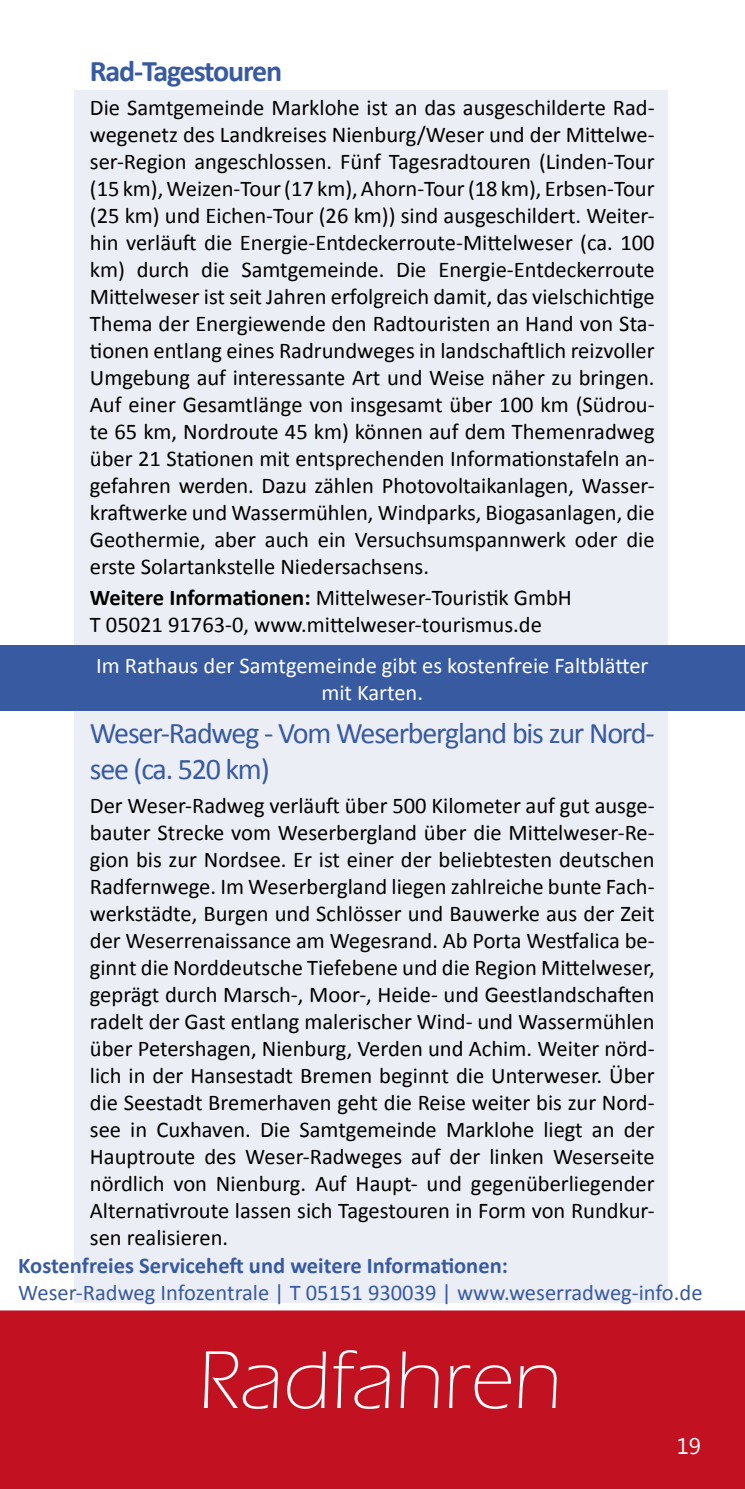
<style>
.page{position:relative;width:745px;height:1489px;background:#fff}
.page>*{position:absolute;margin:0;border:0;box-sizing:border-box;transform-origin:0 0}
.t1{font:300 85px "Eras ITC";color:#fff}
.t2{font:30px/36px "Calibri";letter-spacing:-.04em;color:#385aa1}
.t3{font:700 30px "Calibri";letter-spacing:-.04em;color:#385aa1}
.t4{font:22.5px/27px "Calibri";color:#000;text-align:justify}
.t5{font:22.5px/27px "Calibri";color:#fff;text-align:center}
.t6{font:22.5px "Calibri";color:#385aa1}
.t7{font:700 22.5px "Calibri";color:#385aa1}
.t8{font:22.5px "Segoe UI";color:#fff}
.s1{font-weight:700}
</style>
<div class="page">
<div style="left:0;top:1310px;width:744px;height:178px;background:#c21221"></div>
<div style="left:74px;top:90px;width:593px;height:1212px;background:#ebeef5"></div>
<div style="left:0;top:645px;width:744px;height:65px;background:#385aa1"></div>
<h2 class="t3" style="left:90px;top:52px;width:194px">Rad-Tagestouren</h2>
<p class="t4" style="left:90px;top:94px;width:566px">Die Samtgemeinde Marklohe ist an das ausgeschilderte Rad&shy;wegenetz des Landkreises Nienburg/Weser und der Mittelwe&shy;ser-Region angeschlossen. Fünf Tagesradtouren (Linden-Tour (15 km), Weizen-Tour (17 km), Ahorn-Tour (18 km), Erbsen-Tour (25 km) und Eichen-Tour (26 km)) sind ausgeschildert. Weiter&shy;hin verläuft die Energie-Entdeckerroute-Mittelweser (ca. 100 km) durch die Samtgemeinde. Die Energie-Entdeckerroute Mittelweser ist seit Jahren erfolgreich damit, das vielschichtige Thema der Energiewende den Radtouristen an Hand von Sta&shy;tionen entlang eines Radrundweges in landschaftlich reizvoller Umgebung auf interessante Art und Weise näher zu bringen.<br>Auf einer Gesamtlänge von insgesamt über 100 km (Südrou&shy;te 65 km, Nordroute 45 km) können auf dem Themenradweg über 21 Stationen mit entsprechenden Informationstafeln an&shy;gefahren werden. Dazu zählen Photovoltaikanlagen, Wasser&shy;kraftwerke und Wassermühlen, Windparks, Biogasanlagen, die Geothermie, aber auch ein Versuchsumspannwerk oder die erste Solartankstelle Niedersachsens.</p>
<p class="t4" style="left:90px;top:583px;width:483px"><span class="s1">Weitere Informationen:</span> Mittelweser-Touristik GmbH<br>T 05021 91763-0, www.mittelweser-tourismus.de</p>
<p class="t5" style="left:96px;top:652px;width:553px">Im Rathaus der Samtgemeinde gibt es kostenfreie Faltblätter mit Karten.</p>
<h2 class="t2" style="left:90px;top:715px;width:566px">Weser-Radweg - Vom Weserbergland bis zur Nord&shy;see (ca. 520 km)</h2>
<p class="t4" style="left:90px;top:792px;width:566px">Der Weser-Radweg verläuft über 500 Kilometer auf gut ausge&shy;bauter Strecke vom Weserbergland über die Mittelweser-Re&shy;gion bis zur Nordsee. Er ist einer der beliebtesten deutschen Radfernwege. Im Weserbergland liegen zahlreiche bunte Fach&shy;werkstädte, Burgen und Schlösser und Bauwerke aus der Zeit der Weserrenaissance am Wegesrand. Ab Porta Westfalica be&shy;ginnt die Norddeutsche Tiefebene und die Region Mittelweser, geprägt durch Marsch-, Moor-, Heide- und Geestlandschaften radelt der Gast entlang malerischer Wind- und Wassermühlen über Petershagen, Nienburg, Verden und Achim. Weiter nörd&shy;lich in der Hansestadt Bremen beginnt die Unterweser. Über die Seestadt Bremerhaven geht die Reise weiter bis zur Nord&shy;see in Cuxhaven. Die Samtgemeinde Marklohe liegt an der Hauptroute des Weser-Radweges auf der linken Weserseite nördlich von Nienburg. Auf Haupt- und gegenüberliegender Alternativroute lassen sich Tagestouren in Form von Rundkur&shy;sen realisieren.</p>
<p class="t7" style="left:18px;top:1251px;width:491px">Kostenfreies Serviceheft und weitere Informationen:</p>
<p class="t6" style="left:18px;top:1278px;width:685px">Weser-Radweg Infozentrale | T 05151 930039 | www.weserradweg-info.de</p>
<h1 class="t1" style="left:197px;top:1332px;width:366px">Radfahren</h1>
<p class="t8" style="left:676px;top:1430px;width:26px">19</p>
</div>
